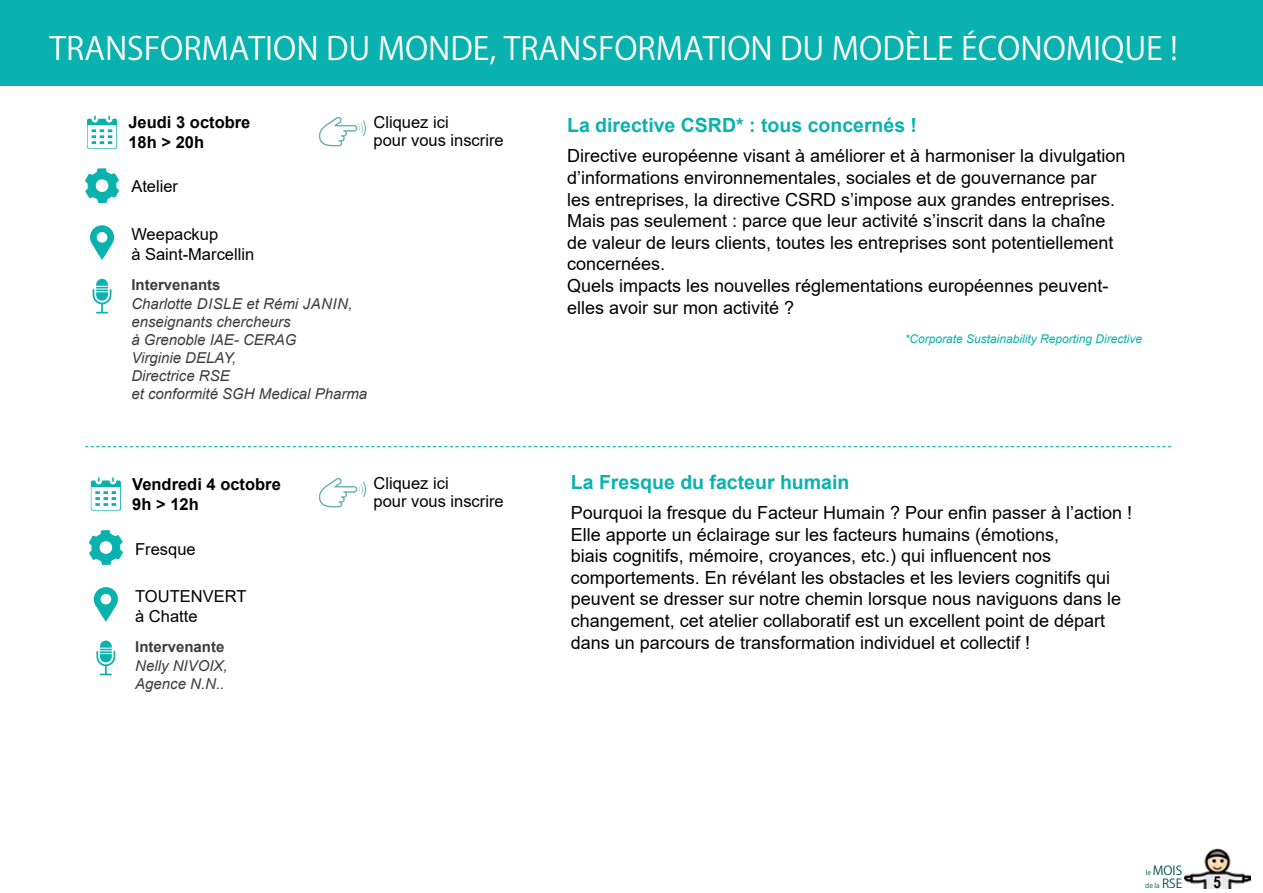
<style>
.page{position:relative;width:1263px;height:893px;background:#fff}
.page>*{position:absolute;margin:0;border:0;box-sizing:border-box;transform-origin:0 0}
.t1{font:31.5px "Koz Go Pr 6 N";color:#fff}
.t2{font:700 19.5px "Arial";color:#09b2af}
.t3{font:18px/21.6px "Arial";color:#000}
.t4{font:16.5px/19.8px "Arial";color:#000}
.t5{font:700 16.5px/19.8px "Arial";color:#000}
.t6{font:700 16.5px "Arial Narrow";color:#000}
.t7{font:italic 15px/18px "Arial";color:#3c3c3b}
.t8{font:700 15px "Arial";color:#3c3c3b}
.t9{font:12.3px "Koz Go Pr 6 N";color:#004e4f}
.t10{font:italic 12px "Arial";color:#09b2af}
.t11{font:6.75px "Koz Go Pr 6 N";color:#004e4f}
.s1{font-size:6.75px}
.s2{font-size:12.3px}
</style>
<div class="page">
<img style="left:1185px;top:848px;width:65px;height:41px">
<svg style="left:90px;top:477px;width:31px;height:34px"></svg>
<svg style="left:94px;top:587px;width:24px;height:35px"></svg>
<svg style="left:89px;top:530px;width:34px;height:35px"></svg>
<svg style="left:96px;top:641px;width:19px;height:34px"></svg>
<div style="left:0;top:0;width:1263px;height:85px;background:#09b2af"></div>
<svg style="left:87px;top:115px;width:31px;height:34px"></svg>
<svg style="left:90px;top:225px;width:24px;height:35px"></svg>
<svg style="left:85px;top:168px;width:34px;height:35px"></svg>
<svg style="left:93px;top:279px;width:18px;height:34px"></svg>
<svg style="left:85px;top:446px;width:1086px;height:1px"></svg>
<svg style="left:318px;top:116px;width:48px;height:30px"></svg>
<svg style="left:318px;top:477px;width:48px;height:30px"></svg>
<h1 class="t1" style="left:50px;top:30px;width:1130px">TRANSFORMATION DU MONDE, TRANSFORMATION DU MODÈLE ÉCONOMIQUE !</h1>
<p class="t5" style="left:128px;top:113px;width:123px">Jeudi 3 octobre<br>18h &gt; 20h</p>
<p class="t4" style="left:131px;top:176px;width:48px">Atelier</p>
<p class="t4" style="left:131px;top:224px;width:124px">Weepackup<br>à Saint-Marcellin</p>
<p class="t8" style="left:131px;top:274px;width:91px">Intervenants</p>
<p class="t4" style="left:373px;top:113px;width:132px;line-height:18px">Cliquez ici<br>pour vous inscrire</p>
<p class="t2" style="left:567px;top:112px;width:352px">La directive CSRD* : tous concernés !</p>
<p class="t3" style="left:567px;top:145px;width:560px">Directive européenne visant à améliorer et à harmoniser la divulgation d’informations environnementales, sociales et de gouvernance par<br>les entreprises, la directive CSRD s’impose aux grandes entreprises.<br>Mais pas seulement : parce que leur activité s’inscrit dans la chaîne de valeur de leurs clients, toutes les entreprises sont potentiellement concernées.<br>Quels impacts les nouvelles réglementations européennes peuvent-</p>
<p class="t7" style="left:131px;top:295px;width:223px">Charlotte DISLE et Rémi JANIN,</p>
<p class="t3" style="left:567px;top:296px;width:229px">elles avoir sur mon activité ?</p>
<p class="t7" style="left:131px;top:313px;width:237px">enseignants chercheurs<br>à Grenoble IAE- CERAG<br>Virginie DELAY,<br>Directrice RSE<br>et conformité SGH Medical Pharma</p>
<p class="t10" style="left:905px;top:331px;width:239px">*Corporate Sustainability Reporting Directive</p>
<p class="t5" style="left:132px;top:475px;width:150px">Vendredi 4 octobre<br>9h &gt; 12h</p>
<p class="t4" style="left:135px;top:539px;width:62px">Fresque</p>
<p class="t4" style="left:135px;top:586px;width:113px">TOUTENVERT à Chatte</p>
<p class="t8" style="left:135px;top:636px;width:91px">Intervenante</p>
<p class="t7" style="left:135px;top:657px;width:94px">Nelly NIVOIX,<br>Agence N.N..</p>
<p class="t4" style="left:373px;top:474px;width:132px;line-height:18px">Cliquez ici<br>pour vous inscrire</p>
<p class="t2" style="left:571px;top:468px;width:280px">La Fresque du facteur humain</p>
<p class="t3" style="left:571px;top:502px;width:563px">Pourquoi la fresque du Facteur Humain ? Pour enfin passer à l’action !<br>Elle apporte un éclairage sur les facteurs humains (émotions,<br>biais cognitifs, mémoire, croyances, etc.) qui influencent nos comportements. En révélant les obstacles et les leviers cognitifs qui peuvent se dresser sur notre chemin lorsque nous naviguons dans le changement, cet atelier collaboratif est un excellent point de départ dans un parcours de transformation individuel et collectif !</p>
<p class="t9" style="left:1146px;top:864px;width:38px"><span class="s1">le</span> MOIS</p>
<p class="t11" style="left:1145px;top:881px;width:38px">de la <span class="s2">RSE</span></p>
<p class="t6" style="left:1213px;top:870px;width:9px">5</p>
</div>
